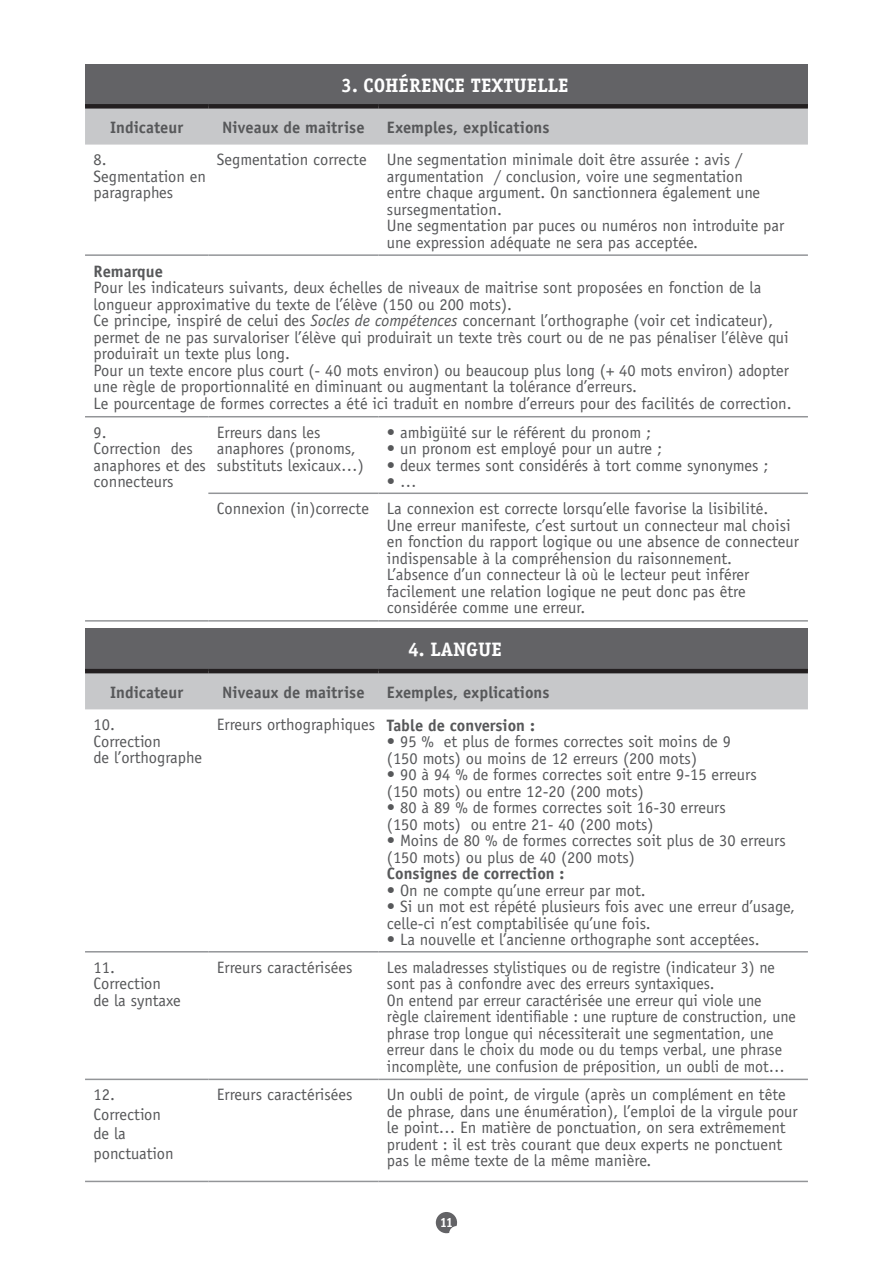
<style>
.page{position:relative;width:893px;height:1263px;background:#fff}
.page>*{position:absolute;margin:0;border:0;box-sizing:border-box;transform-origin:0 0}
.t1{font:700 19.5px "Officina Serif";color:#fff}
.t2{font:16.5px/16.5px "Officina Sans";color:#57585a}
.t3{font:700 16.5px "Officina Sans";color:#57585a}
.t4{font:700 13.5px "Officina Serif";color:#fff}
.s1{font-style:italic}
.s2{font-weight:700}
</style>
<div class="page">
<svg style="left:436px;top:1212px;width:21px;height:21px"></svg>
<div style="left:85px;top:64px;width:723px;height:42px;background:#636366"></div>
<div style="left:85px;top:109px;width:723px;height:36px;background:#c7c8ca"></div>
<div style="left:85px;top:104px;width:123px;height:5px;background:#231f20"></div>
<div style="left:208px;top:104px;width:170px;height:5px;background:#231f20"></div>
<div style="left:378px;top:104px;width:430px;height:5px;background:#231f20"></div>
<hr style="left:208px;top:620px;width:170px;height:2px;background:#939598">
<hr style="left:378px;top:620px;width:430px;height:2px;background:#939598">
<hr style="left:208px;top:492px;width:170px;height:2px;background:#939598">
<hr style="left:378px;top:492px;width:430px;height:2px;background:#939598">
<hr style="left:85px;top:254px;width:123px;height:2px;background:#939598">
<hr style="left:208px;top:254px;width:170px;height:2px;background:#939598">
<hr style="left:378px;top:254px;width:430px;height:2px;background:#939598">
<hr style="left:208px;top:416px;width:170px;height:1px;background:#939598">
<hr style="left:378px;top:416px;width:430px;height:1px;background:#939598">
<hr style="left:85px;top:416px;width:123px;height:1px;background:#939598">
<hr style="left:85px;top:620px;width:123px;height:2px;background:#939598">
<div style="left:85px;top:629px;width:723px;height:42px;background:#636366"></div>
<div style="left:85px;top:673px;width:723px;height:36px;background:#c7c8ca"></div>
<hr style="left:85px;top:669px;width:123px;height:4px;background:#231f20">
<hr style="left:208px;top:669px;width:170px;height:4px;background:#231f20">
<hr style="left:378px;top:669px;width:430px;height:4px;background:#231f20">
<hr style="left:208px;top:1181px;width:170px;height:1px;background:#939598">
<hr style="left:378px;top:1181px;width:430px;height:1px;background:#939598">
<hr style="left:208px;top:1078px;width:170px;height:2px;background:#939598">
<hr style="left:378px;top:1078px;width:430px;height:2px;background:#939598">
<hr style="left:85px;top:1078px;width:123px;height:2px;background:#939598">
<hr style="left:208px;top:951px;width:170px;height:1px;background:#939598">
<hr style="left:378px;top:951px;width:430px;height:1px;background:#939598">
<hr style="left:85px;top:951px;width:123px;height:1px;background:#939598">
<hr style="left:85px;top:1181px;width:123px;height:1px;background:#939598">
<p class="t1" style="left:341px;top:73px;width:92px">3. COHÉRENCE</p>
<p class="t1" style="left:471px;top:73px;width:98px">TEXTUE LLE</p>
<p class="t3" style="left:110px;top:117px;width:75px">Indicateur</p>
<p class="t3" style="left:222px;top:117px;width:144px">Niveaux de maitrise</p>
<p class="t3" style="left:387px;top:117px;width:164px">Exemples, explications</p>
<p class="t2" style="left:94px;top:152px;width:114px">8.<br>Segmentation en paragraphes</p>
<p class="t2" style="left:387px;top:152px;width:399px;text-indent:-170px">Segmentation correcte Une segmentation minimale doit être assurée : avis / argumentation / conclusion, voire une segmentation<br>entre chaque argument. On sanctionnera également une sursegmentation.<br>Une segmentation par puces ou numéros non introduite par une expression adéquate ne sera pas acceptée.</p>
<p class="t3" style="left:94px;top:261px;width:71px">Remarque</p>
<p class="t2" style="left:94px;top:279px;width:700px">Pour les indicateurs suivants, deux échelles de niveaux de maitrise sont proposées en fonction de la longueur approximative du texte de l’élève (150 ou 200 mots).<br>Ce principe, inspiré de celui des <span class="s1">Socles de compétences</span> concernant l’orthographe (voir cet indicateur), permet de ne pas survaloriser l’élève qui produirait un texte très court ou de ne pas pénaliser l’élève qui produirait un texte plus long.<br>Pour un texte encore plus court (- 40 mots environ) ou beaucoup plus long (+ 40 mots environ) adopter une règle de proportionnalité en diminuant ou augmentant la tolérance d’erreurs.<br>Le pourcentage de formes correctes a été ici traduit en nombre d’erreurs pour des facilités de correction.</p>
<p class="t2" style="left:94px;top:424px;width:114px">9.<br>Correction des anaphores et des connecteurs</p>
<p class="t2" style="left:217px;top:424px;width:148px">Erreurs dans les anaphores (pronoms, substituts lexicaux…)</p>
<p class="t2" style="left:387px;top:424px;width:266px">• ambigüité sur le référent du pronom ;</p>
<p class="t2" style="left:387px;top:440px;width:277px">• un pronom est employé pour un autre ;</p>
<p class="t2" style="left:387px;top:457px;width:383px">• deux termes sont considérés à tort comme synonymes ;</p>
<p class="t2" style="left:217px;top:468px;width:553px;line-height:27px;text-indent:170px">• …<br>Connexion (in)correcte La connexion est correcte lorsqu’elle favorise la lisibilité.</p>
<p class="t2" style="left:387px;top:517px;width:414px">Une erreur manifeste, c’est surtout un connecteur mal choisi en fonction du rapport logique ou une absence de connecteur indispensable à la compréhension du raisonnement.<br>L’absence d’un connecteur là où le lecteur peut inférer facilement une relation logique ne peut donc pas être considérée comme une erreur.</p>
<p class="t1" style="left:408px;top:638px;width:95px">4. LANGUE</p>
<p class="t3" style="left:110px;top:682px;width:75px">Indicateur</p>
<p class="t3" style="left:222px;top:682px;width:144px">Niveaux de maitrise</p>
<p class="t3" style="left:387px;top:682px;width:164px">Exemples, explications</p>
<p class="t2" style="left:94px;top:716px;width:110px">10.<br>Correction<br>de l’orthographe</p>
<p class="t2" style="left:217px;top:716px;width:319px">Erreurs orthographiques <span class="s2">Table de conversion :</span></p>
<p class="t2" style="left:387px;top:733px;width:346px">• 95 % et plus de formes correctes soit moins de 9 (150 mots) ou moins de 12 erreurs (200 mots)</p>
<p class="t2" style="left:387px;top:766px;width:371px">• 90 à 94 % de formes correctes soit entre 9-15 erreurs (150 mots) ou entre 12-20 (200 mots)</p>
<p class="t2" style="left:387px;top:799px;width:340px">• 80 à 89 % de formes correctes soit 16-30 erreurs (150 mots) ou entre 21- 40 (200 mots)</p>
<p class="t2" style="left:387px;top:832px;width:400px">• Moins de 80 % de formes correctes soit plus de 30 erreurs (150 mots) ou plus de 40 (200 mots)</p>
<p class="t3" style="left:387px;top:863px;width:179px">Consignes de correction :</p>
<p class="t2" style="left:387px;top:882px;width:260px">• On ne compte qu’une erreur par mot.</p>
<p class="t2" style="left:387px;top:898px;width:409px">• Si un mot est répété plusieurs fois avec une erreur d’usage, celle-ci n’est comptabilisée qu’une fois.</p>
<p class="t2" style="left:387px;top:931px;width:374px">• La nouvelle et l’ancienne orthographe sont acceptées.</p>
<p class="t2" style="left:94px;top:959px;width:89px">11.<br>Correction<br>de la syntaxe</p>
<p class="t2" style="left:217px;top:959px;width:137px">Erreurs caractérisées</p>
<p class="t2" style="left:387px;top:959px;width:410px">Les maladresses stylistiques ou de registre (indicateur 3) ne sont pas à confondre avec des erreurs syntaxiques.<br>On entend par erreur caractérisée une erreur qui viole une règle clairement identifiable : une rupture de construction, une phrase trop longue qui nécessiterait une segmentation, une erreur dans le choix du mode ou du temps verbal, une phrase incomplète, une confusion de préposition, un oubli de mot…</p>
<p class="t2" style="left:94px;top:1085px;width:82px;line-height:19.5px">12.<br>Correction de la ponctuation</p>
<p class="t2" style="left:217px;top:1086px;width:137px">Erreurs caractérisées</p>
<p class="t2" style="left:387px;top:1086px;width:412px">Un oubli de point, de virgule (après un complément en tête de phrase, dans une énumération), l’emploi de la virgule pour le point… En matière de ponctuation, on sera extrêmement prudent : il est très courant que deux experts ne ponctuent pas le même texte de la même manière.</p>
<p class="t4" style="left:440px;top:1214px;width:15px">11</p>
</div>
